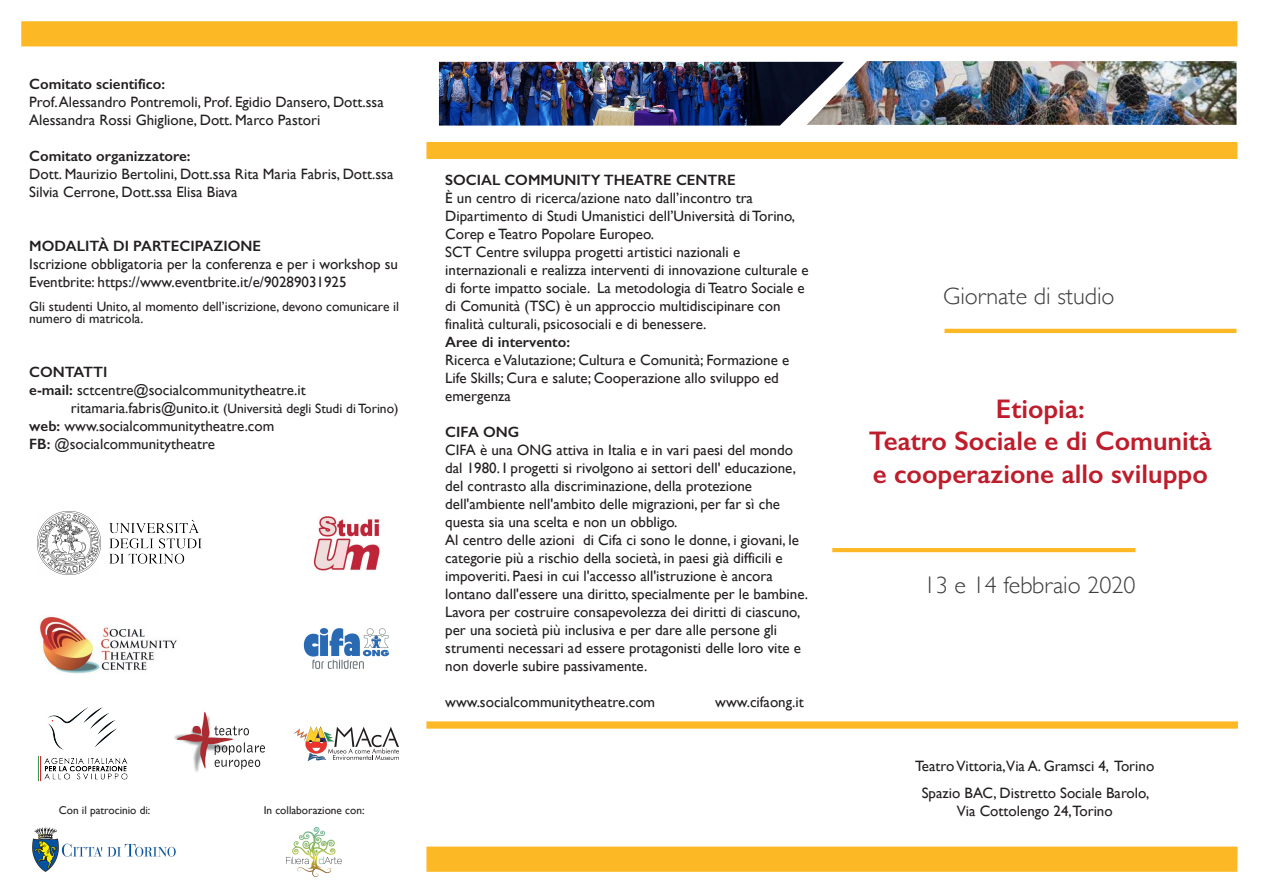
<style>
.page{position:relative;width:1263px;height:893px;background:#fff}
.page>*{position:absolute;margin:0;border:0;box-sizing:border-box;transform-origin:0 0}
.t1{font:600 27px/32.4px "Gill Sans";color:#be1d2c;text-align:center}
.t2{font:300 24px "Gill Sans";color:#3e3e3f}
.t3{font:15px/18px "Gill Sans";color:#231f20}
.t4{font:600 15px "Gill Sans";color:#231f20}
.t5{font:13.5px/12px "Gill Sans";color:#231f20}
.t6{font:11.25px "Gill Sans";color:#231f20}
.s1{font-weight:600}
.s2{font-size:15px}
</style>
<div class="page">
<hr style="left:944px;top:329px;width:292px;height:4px;background:#fcb825">
<div style="left:426px;top:142px;width:811px;height:17px;background:#fcb825"></div>
<img style="left:313px;top:516px;width:67px;height:54px">
<img style="left:40px;top:617px;width:137px;height:57px">
<img style="left:37px;top:707px;width:91px;height:75px">
<img style="left:174px;top:712px;width:91px;height:60px">
<img style="left:303px;top:628px;width:87px;height:41px">
<img style="left:439px;top:62px;width:368px;height:64px">
<img style="left:807px;top:61px;width:429px;height:64px">
<div style="left:21px;top:21px;width:1216px;height:25px;background:#fcb825"></div>
<div style="left:426px;top:847px;width:811px;height:25px;background:#fcb825"></div>
<div style="left:426px;top:721px;width:812px;height:8px;background:#fcb825"></div>
<img style="left:37px;top:512px;width:63px;height:63px">
<img style="left:109px;top:519px;width:93px;height:45px">
<hr style="left:832px;top:548px;width:303px;height:4px;background:#fcb825">
<img style="left:33px;top:828px;width:143px;height:43px">
<img style="left:286px;top:828px;width:55px;height:48px">
<svg style="left:294px;top:726px;width:105px;height:35px"></svg>
<p class="t4" style="left:29px;top:74px;width:137px">Comitato scientifico:</p>
<p class="t3" style="left:29px;top:92px;width:356px">Prof. Alessandro Pontremoli, Prof. Egidio Dansero, Dott.ssa<br>Alessandra Rossi Ghiglione, Dott. Marco Pastori</p>
<p class="t4" style="left:29px;top:146px;width:163px">Comitato organizzatore:</p>
<p class="t3" style="left:29px;top:164px;width:366px">Dott. Maurizio Bertolini, Dott.ssa Rita Maria Fabris, Dott.ssa<br>Silvia Cerrone, Dott.ssa Elisa Biava</p>
<p class="t4" style="left:29px;top:236px;width:233px">MODALITÀ DI PARTECIPAZIONE</p>
<p class="t3" style="left:29px;top:254px;width:370px">Iscrizione obbligatoria per la conferenza e per i workshop su<br>Eventbrite: https://www.eventbrite.it/e/90289031925</p>
<p class="t5" style="left:29px;top:300px;width:371px">Gli studenti Unito, al momento dell’iscrizione, devono comunicare il numero di matricola.</p>
<p class="t3" style="left:29px;top:362px;width:278px"><span class="s1">CONTATTI<br>e-mail:</span> sctcentre@socialcommunitytheatre.it</p>
<p class="t5" style="left:71px;top:402px;width:329px"><span class="s2">ritamaria.fabris@unito.it</span> (Università degli Studi di Torino)</p>
<p class="t3" style="left:29px;top:416px;width:247px"><span class="s1">web:</span> www.socialcommunitytheatre.com<br><span class="s1">FB:</span> @socialcommunitytheatre</p>
<p class="t6" style="left:59px;top:804px;width:93px">Con il patrocinio di:</p>
<p class="t6" style="left:264px;top:804px;width:102px">In collaborazione con:</p>
<p class="t4" style="left:445px;top:171px;width:292px">SOCIAL COMMUNITY THEATRE CENTRE</p>
<p class="t3" style="left:445px;top:189px;width:365px">È un centro di ricerca/azione nato dall’incontro tra Dipartimento di Studi Umanistici dell’Università di Torino, Corep e Teatro Popolare Europeo.<br>SCT Centre sviluppa progetti artistici nazionali e internazionali e realizza interventi di innovazione culturale e di forte impatto sociale. La metodologia di Teatro Sociale e di Comunità (TSC) è un approccio multidiscipinare con finalità culturali, psicosociali e di benessere.</p>
<p class="t4" style="left:445px;top:333px;width:126px">Aree di intervento:</p>
<p class="t3" style="left:445px;top:351px;width:345px">Ricerca e Valutazione; Cultura e Comunità; Formazione e<br>Life Skills; Cura e salute; Cooperazione allo sviluppo ed emergenza</p>
<p class="t4" style="left:445px;top:423px;width:76px">CIFA ONG</p>
<p class="t3" style="left:445px;top:441px;width:364px">CIFA è una ONG attiva in Italia e in vari paesi del mondo dal 1980. I progetti si rivolgono ai settori dell' educazione, del contrasto alla discriminazione, della protezione dell'ambiente nell'ambito delle migrazioni, per far sì che questa sia una scelta e non un obbligo.<br>Al centro delle azioni di Cifa ci sono le donne, i giovani, le categorie più a rischio della società, in paesi già difficili e impoveriti. Paesi in cui l'accesso all'istruzione è ancora lontano dall'essere una diritto, specialmente per le bambine.<br>Lavora per costruire consapevolezza dei diritti di ciascuno, per una società più inclusiva e per dare alle persone gli strumenti necessari ad essere protagonisti delle loro vite e non doverle subire passivamente.</p>
<p class="t3" style="left:445px;top:693px;width:211px">www.socialcommunitytheatre.com</p>
<p class="t3" style="left:715px;top:693px;width:90px">www.cifaong.it</p>
<h2 class="t2" style="left:943px;top:277px;width:173px">Giornate di studio</h2>
<h1 class="t1" style="left:869px;top:392px;width:345px">Etiopia:<br>Teatro Sociale e di Comunità e cooperazione allo sviluppo</h1>
<h2 class="t2" style="left:924px;top:567px;width:213px">13 e 14 febbraio 2020</h2>
<p class="t3" style="left:915px;top:752px;width:241px;line-height:27px;text-align:center">Teatro Vittoria,Via A. Gramsci 4, Torino<br>Spazio BAC, Distretto Sociale Barolo,</p>
<p class="t3" style="left:957px;top:802px;width:157px">Via Cottolengo 24,Torino</p>
</div>
